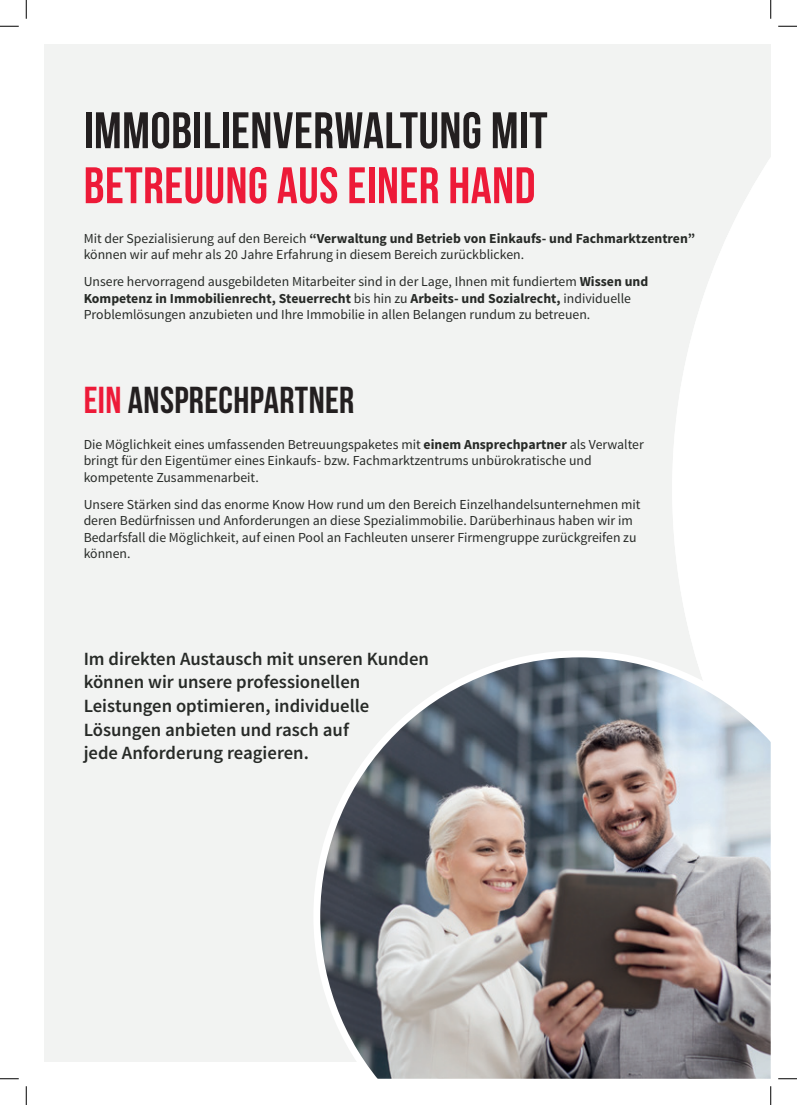
<style>
.page{position:relative;width:797px;height:1105px;background:#fff}
.page>*{position:absolute;margin:0;border:0;box-sizing:border-box;transform-origin:0 0}
.t1{font:51.25px "Bebas Neue";letter-spacing:.01em;color:#231f20}
.t2{font:51.25px "Bebas Neue";letter-spacing:.01em;color:#ed1a38}
.t3{font:37.5px "Bebas Neue";letter-spacing:.01em;color:#231f20}
.t4{font:600 18.75px/23.6px "Source Sans Pro";color:#272a27}
.t5{font:13.75px/16.5px "Source Sans Pro";color:#272a27}
.s1{font-weight:700}
.s2{color:#ed1a38}
</style>
<div class="page">
<div style="left:44px;top:44px;width:726px;height:1017px;background:#f2f3f2"></div>
<svg style="left:672px;top:159px;width:98px;height:491px"></svg>
<img style="left:313px;top:650px;width:457px;height:429px">
<svg style="left:0;top:25px;width:19px;height:2px"></svg>
<svg style="left:778px;top:25px;width:19px;height:2px"></svg>
<svg style="left:0;top:1078px;width:19px;height:1px"></svg>
<svg style="left:778px;top:1078px;width:19px;height:1px"></svg>
<svg style="left:25px;top:0;width:2px;height:19px"></svg>
<svg style="left:25px;top:1086px;width:2px;height:19px"></svg>
<svg style="left:770px;top:0;width:1px;height:19px"></svg>
<svg style="left:770px;top:1086px;width:1px;height:19px"></svg>
<h1 class="t1" style="left:84px;top:102px;width:465px">IMMOBILIENVERWALTUNG MIT</h1>
<h1 class="t2" style="left:84px;top:157px;width:453px">BETREUUNG AUS EINER HAND</h1>
<p class="t5" style="left:84px;top:230px;width:613px">Mit der Spezialisierung auf den Bereich <span class="s1">“Verwaltung und Betrieb von Einkaufs- und Fachmarktzentren” </span>können wir auf mehr als 20 Jahre Erfahrung in diesem Bereich zurückblicken.</p>
<p class="t5" style="left:84px;top:274px;width:566px">Unsere hervorragend ausgebildeten Mitarbeiter sind in der Lage, Ihnen mit fundiertem <span class="s1">Wissen und<br>Kompetenz in Immobilienrecht, Steuerrecht</span> bis hin zu <span class="s1">Arbeits- und Sozialrecht,</span> individuelle<br>Problemlösungen anzubieten und Ihre Immobilie in allen Belangen rundum zu betreuen.</p>
<h2 class="t3" style="left:84px;top:379px;width:272px"><span class="s2">EIN</span> ANSPRECHPARTNER</h2>
<p class="t5" style="left:84px;top:436px;width:561px">Die Möglichkeit eines umfassenden Betreuungspaketes mit <span class="s1">einem Ansprechpartner</span> als Verwalter bringt für den Eigentümer eines Einkaufs- bzw. Fachmarktzentrums unbürokratische und kompetente Zusammenarbeit.</p>
<p class="t5" style="left:84px;top:496px;width:558px">Unsere Stärken sind das enorme Know How rund um den Bereich Einzelhandelsunternehmen mit deren Bedürfnissen und Anforderungen an diese Spezialimmobilie. Darüberhinaus haben wir im Bedarfsfall die Möglichkeit, auf einen Pool an Fachleuten unserer Firmengruppe zurückgreifen zu können.</p>
<h3 class="t4" style="left:84px;top:647px;width:347px">Im direkten Austausch mit unseren Kunden können wir unsere professionellen Leistungen optimieren, individuelle Lösungen anbieten und rasch auf<br>jede Anforderung reagieren.</h3>
</div>
